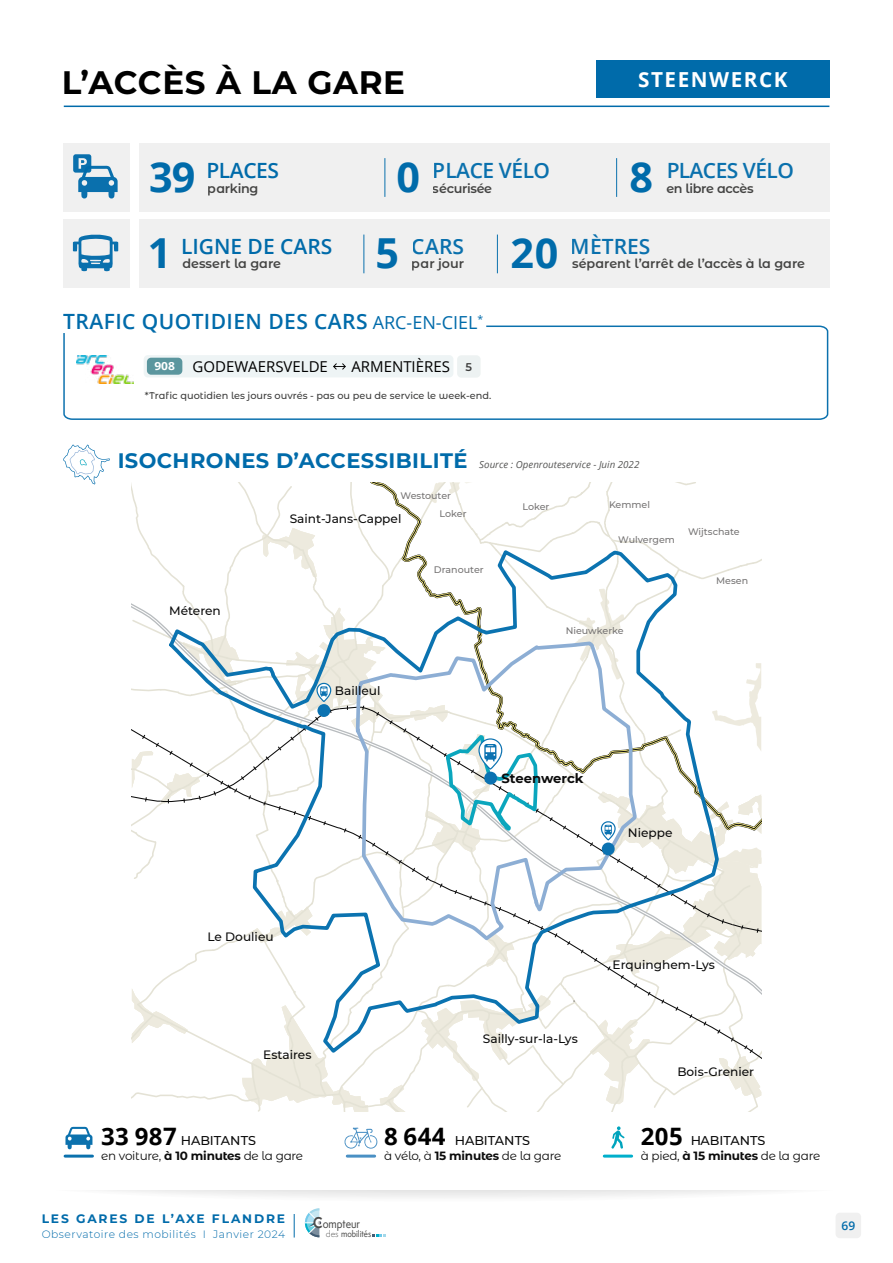
<style>
.page{position:relative;width:893px;height:1263px;background:#fff}
.page>*{position:absolute;margin:0;border:0;box-sizing:border-box;transform-origin:0 0}
.t1{font:700 41.4px "Open Sans";color:#006baa}
.t2{font:700 32.55px "Montserrat";letter-spacing:.02em;color:#000}
.t3{font:700 24px "Open Sans";letter-spacing:.02em;color:#000}
.t4{font:600 21px "Open Sans";letter-spacing:.02em;color:#006baa}
.t5{font:600 21px "Open Sans";color:#006baa}
.t6{font:700 21px "Montserrat";letter-spacing:.02em;color:#006baa}
.t7{font:600 21px "Open Sans";letter-spacing:-.025em;color:#006baa}
.t8{font:600 21px "Open Sans";letter-spacing:-.02em;color:#006baa}
.t9{font:700 20.7px "Open Sans";letter-spacing:.075em;color:#fff}
.t10{font:15px "Open Sans";color:#000}
.t11{font:700 13.2px "Montserrat";letter-spacing:-.005em;color:#000}
.t12{font:600 12.75px "Montserrat Alternates";letter-spacing:-.01em;color:#3c3c3b}
.t13{font:500 12.75px "Montserrat";color:#000}
.t14{font:700 12.3px "Montserrat";letter-spacing:.15em;color:#006baa}
.t15{font:500 12.15px "Montserrat";color:#000}
.t16{font:12px "Montserrat Alternates";letter-spacing:-.02em;color:#000}
.t17{font:600 12px "Open Sans";color:#006baa}
.t18{font:500 11.4px "Semplicita Pro";color:#4a4a49;scale:.86 1}
.t19{font:300 10.65px "Montserrat";letter-spacing:.05em;color:#006baa}
.t20{font:500 9.75px "Montserrat Alternates";color:#3c3c3b}
.t21{font:italic 9.75px "Open Sans";color:#575756}
.t22{font:500 9.45px "Montserrat";color:#716f6f}
.t23{font:500 8.55px "Semplicita Pro";color:#4a4a49;scale:.86 1}
.s1{font-weight:400;font-size:18px}
.s2{font-weight:700;font-size:11.25px;color:#fff}
.s3{font-family:"Montserrat Alternates";font-weight:600;font-size:11.25px;color:#3c3c3b}
.s4{font-weight:700}
.s5{font-weight:300}
.s6{font-weight:700;font-size:14.4px}
</style>
<div class="page">
<div style="left:14px;top:1160px;width:860px;height:39px;background:#f8f8f8;border-radius:50%"></div>
<div style="left:21px;top:1161px;width:846px;height:36px;background:#f2f2f2;border-radius:50%"></div>
<div style="left:27px;top:1162px;width:834px;height:33px;background:#eee;border-radius:50%"></div>
<div style="left:0;top:1141px;width:892px;height:49px;background:#fff"></div>
<svg style="left:305px;top:1208px;width:16px;height:29px"></svg>
<svg style="left:372px;top:1234px;width:14px;height:3px"></svg>
<svg style="left:294px;top:1214px;width:1px;height:23px"></svg>
<div style="left:836px;top:1213px;width:25px;height:25px;background:#f0f0f0;border-radius:4px"></div>
<div style="left:596px;top:61px;width:233px;height:37px;background:#006baa"></div>
<hr style="left:64px;top:106px;width:765px;height:1px;background:#006baa">
<div style="left:64px;top:220px;width:66px;height:68px;background:#f0f0f0"></div>
<div style="left:64px;top:143px;width:66px;height:68px;background:#f0f0f0"></div>
<div style="left:139px;top:220px;width:690px;height:68px;background:#f0f0f0"></div>
<div style="left:139px;top:143px;width:690px;height:68px;background:#f0f0f0"></div>
<svg style="left:132px;top:482px;width:629px;height:630px"></svg>
<hr style="left:363px;top:235px;width:1px;height:38px;background:#006baa">
<hr style="left:497px;top:235px;width:1px;height:38px;background:#006baa">
<hr style="left:384px;top:158px;width:1px;height:39px;background:#006baa">
<hr style="left:616px;top:158px;width:1px;height:39px;background:#006baa">
<svg style="left:63px;top:325px;width:766px;height:95px"></svg>
<svg style="left:344px;top:1127px;width:34px;height:22px"></svg>
<svg style="left:65px;top:1127px;width:27px;height:22px"></svg>
<svg style="left:73px;top:234px;width:45px;height:38px"></svg>
<svg style="left:73px;top:154px;width:45px;height:44px"></svg>
<svg style="left:611px;top:1126px;width:13px;height:23px"></svg>
<img style="left:77px;top:355px;width:56px;height:28px">
<svg style="left:63px;top:444px;width:47px;height:40px"></svg>
<hr style="left:65px;top:1154px;width:27px;height:3px;background:#006baa">
<hr style="left:347px;top:1154px;width:28px;height:3px;background:#4a90c4">
<hr style="left:604px;top:1154px;width:28px;height:3px;background:#00afcb">
<div style="left:457px;top:355px;width:24px;height:23px;background:#edf2f2;border-radius:4px"></div>
<div style="left:144px;top:355px;width:309px;height:22px;background:#eef4f5;border-radius:4px"></div>
<div style="left:147px;top:358px;width:35px;height:17px;background:#5b969e;border-radius:4px"></div>
<svg style="left:333px;top:363px;width:13px;height:7px"></svg>
<h2 class="t2" style="left:62px;top:59px;width:345px">L’ACCÈS À LA GARE</h2>
<h3 class="t9" style="left:638px;top:64px;width:151px">STEENWERCK</h3>
<h1 class="t1" style="left:149px;top:147px;width:48px">39</h1>
<h3 class="t5" style="left:206px;top:156px;width:74px">PLACES</h3>
<p class="t12" style="left:208px;top:180px;width:52px">parking</p>
<h3 class="t8" style="left:433px;top:156px;width:119px">PLACE VÉLO</h3>
<p class="t12" style="left:433px;top:180px;width:61px">sécurisée</p>
<h1 class="t1" style="left:397px;top:147px;width:25px">0</h1>
<h1 class="t1" style="left:630px;top:147px;width:25px">8</h1>
<h3 class="t7" style="left:666px;top:156px;width:129px">PLACES VÉLO</h3>
<p class="t12" style="left:666px;top:180px;width:89px">en libre accès</p>
<h1 class="t1" style="left:148px;top:224px;width:25px">1</h1>
<h3 class="t5" style="left:181px;top:232px;width:153px">LIGNE DE CARS</h3>
<p class="t12" style="left:182px;top:255px;width:100px">dessert la gare</p>
<h3 class="t5" style="left:412px;top:232px;width:54px">CARS</h3>
<h3 class="t5" style="left:571px;top:232px;width:81px">MÈTRES</h3>
<h1 class="t1" style="left:376px;top:224px;width:25px">5</h1>
<h1 class="t1" style="left:511px;top:224px;width:50px">20</h1>
<p class="t12" style="left:412px;top:255px;width:54px">par jour</p>
<p class="t12" style="left:572px;top:255px;width:235px">séparent l’arrêt de l’accès à la gare</p>
<h3 class="t4" style="left:63px;top:307px;width:421px">TRAFIC QUOTIDIEN DES CARS <span class="s1">ARC-EN-CIEL</span><sup>*</sup></h3>
<p class="t10" style="left:154px;top:356px;width:175px"><span class="s2">908</span> GODEWAERSVELDE</p>
<p class="t10" style="left:351px;top:356px;width:122px">ARMENTIÈRES <span class="s3">5</span></p>
<p class="t20" style="left:145px;top:389px;width:348px">*Trafic quotidien les jours ouvrés - pas ou peu de service le week-end.</p>
<h3 class="t6" style="left:118px;top:445px;width:351px">ISOCHRONES D’ACCESSIBILITÉ</h3>
<p class="t22" style="left:401px;top:489px;width:52px">Westouter</p>
<p class="t15" style="left:290px;top:511px;width:113px">Saint-Jans-Cappel</p>
<p class="t22" style="left:440px;top:507px;width:28px">Loker</p>
<p class="t21" style="left:479px;top:458px;width:162px">Source : Openrouteservice - Juin 2022</p>
<p class="t22" style="left:522px;top:500px;width:28px">Loker</p>
<p class="t22" style="left:609px;top:498px;width:43px">Kemmel</p>
<p class="t22" style="left:618px;top:533px;width:58px">Wulvergem</p>
<p class="t15" style="left:169px;top:602px;width:53px">Méteren</p>
<p class="t22" style="left:434px;top:563px;width:51px">Dranouter</p>
<p class="t22" style="left:566px;top:624px;width:59px">Nieuwkerke</p>
<p class="t22" style="left:688px;top:525px;width:53px">Wijtschate</p>
<p class="t22" style="left:716px;top:574px;width:33px">Mesen</p>
<p class="t15" style="left:335px;top:682px;width:47px">Bailleul</p>
<p class="t11" style="left:501px;top:768px;width:84px">Steenwerck</p>
<p class="t15" style="left:628px;top:825px;width:46px">Nieppe</p>
<p class="t15" style="left:207px;top:928px;width:68px">Le Doulieu</p>
<p class="t15" style="left:263px;top:1046px;width:50px">Estaires</p>
<p class="t15" style="left:483px;top:1030px;width:96px">Sailly-sur-la-Lys</p>
<p class="t15" style="left:613px;top:956px;width:104px">Erquinghem-Lys</p>
<p class="t15" style="left:677px;top:1063px;width:78px">Bois-Grenier</p>
<h3 class="t3" style="left:101px;top:1119px;width:77px">33 987</h3>
<h3 class="t3" style="left:384px;top:1119px;width:63px">8 644</h3>
<h3 class="t3" style="left:641px;top:1119px;width:44px">205</h3>
<p class="t13" style="left:181px;top:1131px;width:77px">HABITANTS</p>
<p class="t13" style="left:455px;top:1131px;width:77px">HABITANTS</p>
<p class="t13" style="left:690px;top:1131px;width:77px">HABITANTS</p>
<p class="t16" style="left:101px;top:1148px;width:204px">en voiture, <span class="s4">à 10 minutes</span> de la gare</p>
<p class="t16" style="left:384px;top:1148px;width:179px">à vélo, à <span class="s4">15 minutes</span> de la gare</p>
<p class="t16" style="left:641px;top:1148px;width:181px">à pied, <span class="s4">à 15 minutes</span> de la gare</p>
<p class="t14" style="left:42px;top:1209px;width:245px">LES GARES DE L’AXE FLANDRE</p>
<p class="t19" style="left:42px;top:1226px;width:245px">Observatoire des mobilités I Janvier 2024</p>
<p class="t23" style="left:326px;top:1228px;width:54px"><span class="s5">des</span> mobilités</p>
<p class="t18" style="left:313px;top:1216px;width:56px"><span class="s6">C</span>ompteur</p>
<p class="t17" style="left:842px;top:1217px;width:15px">69</p>
</div>
